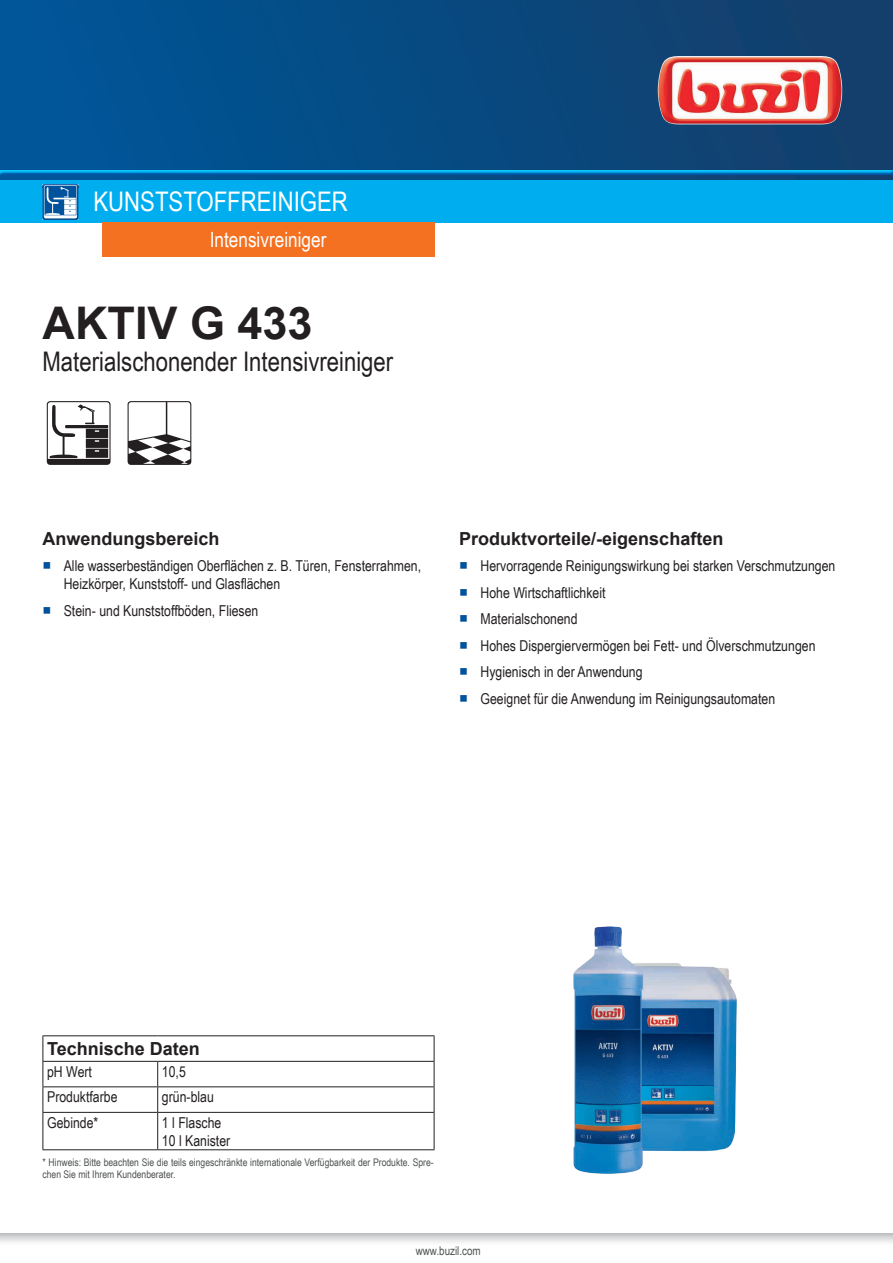
<style>
.page{position:relative;width:893px;height:1263px;background:#fff}
.page>*{position:absolute;margin:0;border:0;box-sizing:border-box;transform-origin:0 0}
.t1{font:700 45px "Arial";color:#231f20}
.t2{font:27px "Arial Narrow";color:#231f20}
.t3{font:27px "Arial Narrow";color:#fff}
.t4{font:21px "Arial Narrow";color:#fff}
.t5{font:700 18px "Arial";color:#231f20}
.t6{font:15px/18px "Arial Narrow";color:#231f20}
.t7{font:12px "Arial Narrow";color:#4e5151}
.t8{font:10.5px/11.7px "Arial Narrow";color:#4e5151}
.s1{font-family:"Arial Unicode MS";color:#01519b}
</style>
<div class="page">
<div style="left:0;top:0;width:893px;height:180px;background:linear-gradient(to right,#00569a,#143e69)"></div>
<img style="left:658px;top:56px;width:184px;height:68px">
<svg style="left:0;top:1233px;width:893px;height:10px"></svg>
<div style="left:0;top:169px;width:893px;height:6px;background:#015599;opacity:.75"></div>
<div style="left:0;top:180px;width:893px;height:43px;background:#00aeef"></div>
<img style="left:43px;top:184px;width:35px;height:36px">
<svg style="left:44px;top:185px;width:35px;height:33px"></svg>
<div style="left:102px;top:223px;width:333px;height:34px;background:#f37121"></div>
<svg style="left:47px;top:401px;width:64px;height:64px"></svg>
<svg style="left:128px;top:401px;width:63px;height:64px"></svg>
<hr style="left:43px;top:1086px;width:115px;height:1px;background:#231f20">
<hr style="left:158px;top:1086px;width:276px;height:1px;background:#231f20">
<svg style="left:157px;top:1062px;width:1px;height:50px"></svg>
<hr style="left:43px;top:1112px;width:115px;height:1px;background:#231f20">
<hr style="left:43px;top:1113px;width:1px;height:36px;background:#231f20">
<hr style="left:43px;top:1149px;width:115px;height:1px;background:#231f20">
<hr style="left:158px;top:1112px;width:276px;height:1px;background:#231f20">
<hr style="left:157px;top:1113px;width:1px;height:36px;background:#231f20">
<hr style="left:434px;top:1113px;width:1px;height:36px;background:#231f20">
<hr style="left:158px;top:1149px;width:276px;height:1px;background:#231f20">
<hr style="left:43px;top:1035px;width:115px;height:1px;background:#231f20">
<svg style="left:43px;top:1036px;width:1px;height:76px"></svg>
<hr style="left:158px;top:1035px;width:276px;height:1px;background:#231f20">
<svg style="left:434px;top:1036px;width:1px;height:76px"></svg>
<hr style="left:43px;top:1061px;width:115px;height:1px;background:#231f20">
<hr style="left:158px;top:1061px;width:276px;height:1px;background:#231f20">
<img style="left:573px;top:926px;width:164px;height:248px">
<h2 class="t3" style="left:94px;top:182px;width:256px">Kunststoffreiniger</h2>
<h3 class="t4" style="left:210px;top:224px;width:118px">Intensivreiniger</h3>
<h1 class="t1" style="left:43px;top:293px;width:272px">AKTIV G 433</h1>
<h2 class="t2" style="left:43px;top:342px;width:353px">Materialschonender Intensivreiniger</h2>
<p class="t5" style="left:43px;top:526px;width:179px">Anwendungsbereich</p>
<p class="t6" style="left:64px;top:556px;width:359px;text-indent:-21px"><span class="s1">■</span> Alle wasserbeständigen Oberflächen z. B. Türen, Fensterrahmen,<br>Heizkörper, Kunststoff- und Glasflächen</p>
<p class="t6" style="left:43px;top:601px;width:217px"><span class="s1">■</span> Stein- und Kunststoffböden, Fliesen</p>
<p class="t5" style="left:459px;top:526px;width:266px">Produktvorteile/-eigenschaften</p>
<p class="t6" style="left:459px;top:556px;width:378px"><span class="s1">■</span> Hervorragende Reinigungswirkung bei starken Verschmutzungen</p>
<p class="t6" style="left:459px;top:583px;width:148px"><span class="s1">■</span> Hohe Wirtschaftlichkeit</p>
<p class="t6" style="left:459px;top:609px;width:120px"><span class="s1">■</span> Materialschonend</p>
<p class="t6" style="left:459px;top:636px;width:358px"><span class="s1">■</span> Hohes Dispergiervermögen bei Fett- und Ölverschmutzungen</p>
<p class="t6" style="left:459px;top:662px;width:185px"><span class="s1">■</span> Hygienisch in der Anwendung</p>
<p class="t6" style="left:459px;top:689px;width:317px"><span class="s1">■</span> Geeignet für die Anwendung im Reinigungsautomaten</p>
<p class="t5" style="left:47px;top:1037px;width:154px">Technische Daten</p>
<p class="t6" style="left:47px;top:1062px;width:46px">pH Wert</p>
<p class="t6" style="left:162px;top:1062px;width:25px">10,5</p>
<p class="t6" style="left:47px;top:1087px;width:72px">Produktfarbe</p>
<p class="t6" style="left:162px;top:1087px;width:53px">grün-blau</p>
<p class="t6" style="left:47px;top:1113px;width:53px">Gebinde*</p>
<p class="t6" style="left:162px;top:1113px;width:70px">1 l Flasche<br>10 l Kanister</p>
<p class="t8" style="left:43px;top:1156px;width:393px">* Hinweis: Bitte beachten Sie die teils eingeschränkte internationale Verfügbarkeit der Produkte. Spre&shy;chen Sie mit Ihrem Kundenberater.</p>
<p class="t7" style="left:416px;top:1242px;width:67px">www.buzil.com</p>
</div>
